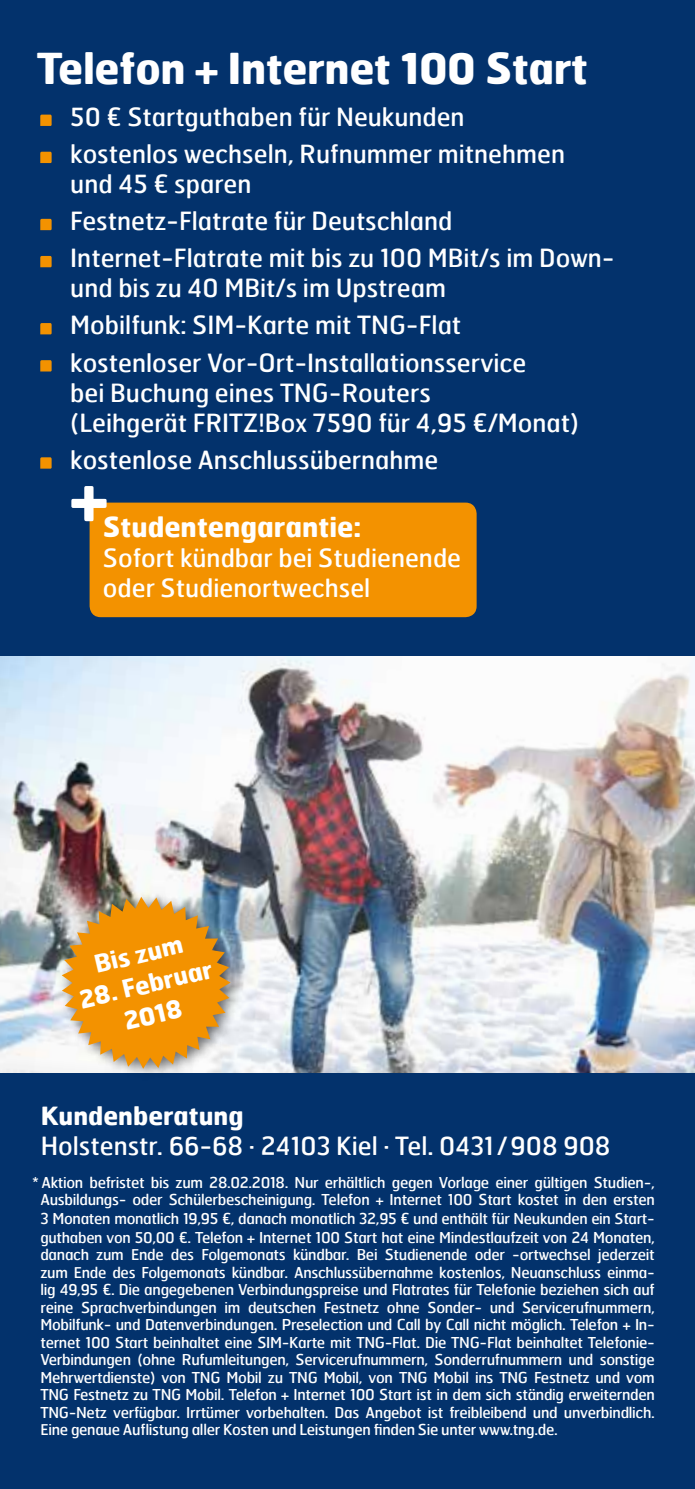
<style>
.page{position:relative;width:695px;height:1489px;background:#fff}
.page>*{position:absolute;margin:0;border:0;box-sizing:border-box;transform-origin:0 0}
.t1{font:700 68.5px "Hermes";color:#fff}
.t2{font:700 42.5px "Hermes";letter-spacing:-.01em;color:#fff}
.t3{font:700 27.5px "Hermes";color:#fff}
.t4{font:25px/37px "Hermes";color:#fff}
.t5{font:700 25px "Hermes";color:#fff}
.t6{font:700 24.5px/31px "Hermes";color:#fff;text-align:center}
.t7{font:15px/17.8px "Hermes";letter-spacing:-.02em;color:#fff;text-align:justify}
.s1{font-size:14.75px}
</style>
<div class="page">
<div style="left:0;top:0;width:694px;height:1488px;background:#03326c"></div>
<svg style="left:40px;top:115px;width:12px;height:11px"></svg>
<svg style="left:40px;top:152px;width:12px;height:11px"></svg>
<svg style="left:40px;top:219px;width:12px;height:11px"></svg>
<svg style="left:40px;top:256px;width:12px;height:11px"></svg>
<svg style="left:40px;top:323px;width:12px;height:11px"></svg>
<svg style="left:40px;top:360px;width:12px;height:11px"></svg>
<svg style="left:40px;top:457px;width:12px;height:11px"></svg>
<div style="left:90px;top:502px;width:386px;height:115px;background:#f39200;border-radius:11px"></div>
<img style="left:0;top:656px;width:694px;height:416px">
<div style="left:56px;top:890px;width:186px;height:190px;background:#000;opacity:.55"></div>
<svg style="left:62px;top:896px;width:168px;height:172px;background:#df9e3b"></svg>
<h2 class="t2" style="left:37px;top:40px;width:552px">Telefon + Internet 100 Start</h2>
<h3 class="t4" style="left:70px;top:98px;width:496px">50 € Startguthaben für Neukunden kostenlos wechseln, Rufnummer mitnehmen</h3>
<h3 class="t4" style="left:70px;top:165px;width:546px">und 45 € sparen<br>Festnetz-Flatrate für Deutschland<br>Internet-Flatrate mit bis zu 100 MBit/s im Down-</h3>
<h3 class="t4" style="left:70px;top:269px;width:457px">und bis zu 40 MBit/s im Upstream<br>Mobilfunk: SIM-Karte mit TNG-Flat kostenloser Vor-Ort-Installationsservice</h3>
<h3 class="t4" style="left:70px;top:376px;width:510px;line-height:30px">bei Buchung eines TNG-Routers<br>(Leihgerät FRITZ!Box 7590 für 4,95 €/Monat)</h3>
<h3 class="t4" style="left:70px;top:440px;width:369px">kostenlose Anschlussübernahme</h3>
<h1 class="t1" style="left:70px;top:451px;width:39px">+</h1>
<h3 class="t3" style="left:103px;top:509px;width:260px">Studentengarantie:</h3>
<h3 class="t4" style="left:103px;top:542px;width:359px;line-height:30px">Sofort kündbar bei Studienende oder Studienortwechsel</h3>
<h3 class="t6" style="left:91px;top:948px;width:92px;rotate:-13deg">Bis zum</h3>
<h3 class="t6" style="left:76px;top:983px;width:137px;rotate:-13deg">28. Februar<br>2018</h3>
<h3 class="t5" style="left:41px;top:1099px;width:204px">Kundenberatung</h3>
<h3 class="t4" style="left:41px;top:1126px;width:571px">Holstenstr. 66-68 · 24103 Kiel · Tel. 0431 /908 908</h3>
<p class="t7" style="left:40px;top:1172px;width:616px;text-indent:-8px">* Aktion befristet bis zum 28.02.2018. Nur erhältlich gegen Vorlage einer gültigen Studien-, Ausbildungs- oder Schülerbescheinigung. Telefon + Internet 100 Start kostet in den ersten 3 Monaten monatlich 19,95 €, danach monatlich 32,95 € <span class="s1">und enthält für Neukunden ein Start&shy;guthaben von 50,00 €</span>. Telefon + Internet 100 Start hat eine Mindestlaufzeit von 24 Monaten, danach zum Ende des Folgemonats kündbar. Bei Studienende oder -ortwechsel jederzeit zum Ende des Folgemonats kündbar. Anschlussübernahme kostenlos, Neuanschluss einma&shy;lig 49,95 €. Die angegebenen Verbindungspreise und Flatrates für Telefonie beziehen sich auf reine Sprachverbindungen im deutschen Festnetz ohne Sonder- und Servicerufnummern, Mobilfunk- und Datenverbindungen. Preselection und Call by Call nicht möglich. Telefon + In&shy;ternet 100 Start beinhaltet eine SIM-Karte mit TNG-Flat. Die TNG-Flat beinhaltet Telefonie-Verbindungen (ohne Rufumleitungen, Servicerufnummern, Sonderrufnummern und sonstige Mehrwertdienste) von TNG Mobil zu TNG Mobil, von TNG Mobil ins TNG Festnetz und vom TNG Festnetz zu TNG Mobil. Telefon + Internet 100 Start ist in dem sich ständig erweiternden TNG-Netz verfügbar. Irrtümer vorbehalten. Das Angebot ist freibleibend und unverbindlich.<br>Eine genaue Auflistung aller Kosten und Leistungen finden Sie unter www.tng.de.</p>
</div>
